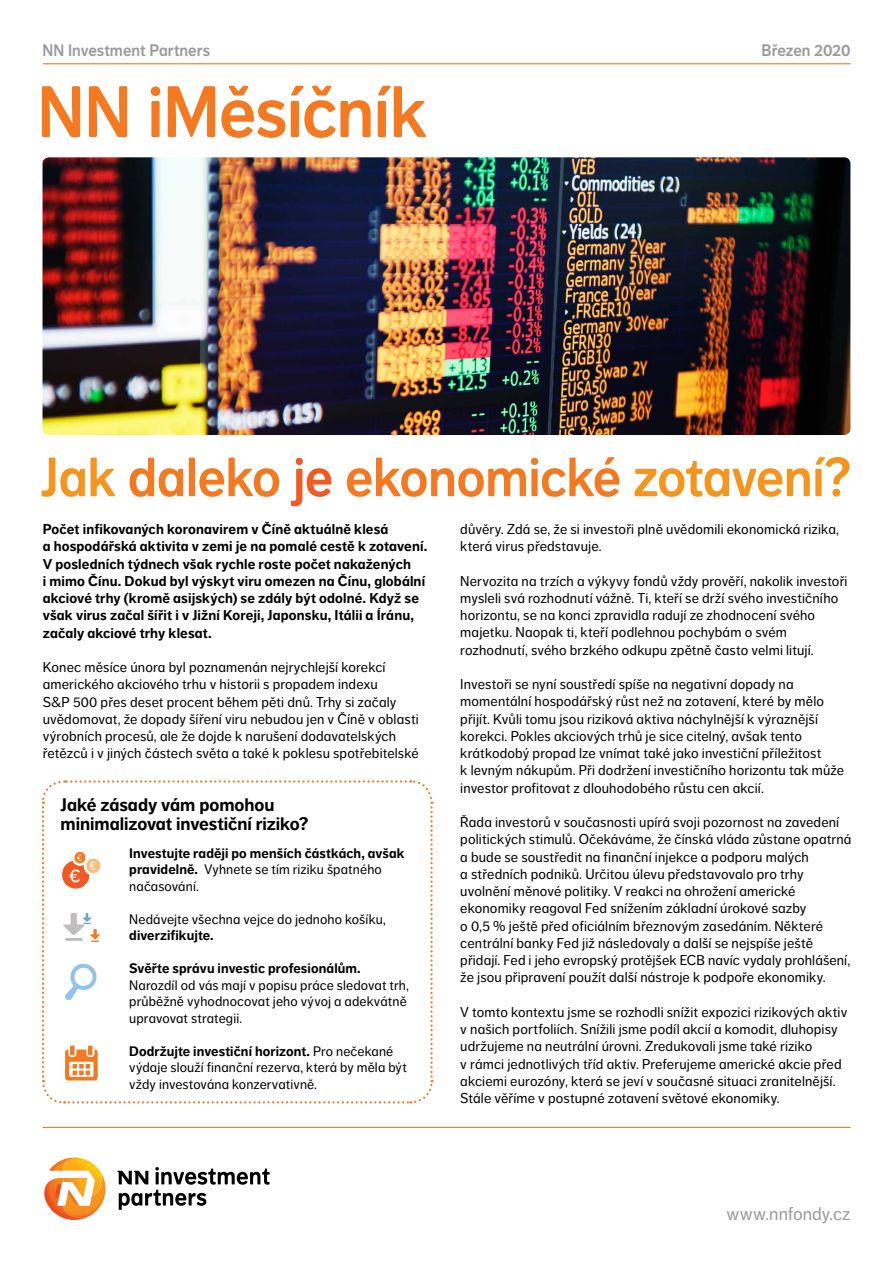
<style>
.page{position:relative;width:893px;height:1263px;background:#fff}
.page>*{position:absolute;margin:0;border:0;box-sizing:border-box;transform-origin:0 0}
.t1{font:72px "NN Dagny Display";letter-spacing:-.01em;color:#f47920}
.t2{font:54.75px "NN Dagny Display";letter-spacing:-.005em;color:#f47920}
.t3{font:700 18px/19.5px "NN Dagny Text";color:#000}
.t4{font:18px "NN Dagny Text";color:#999a9b}
.t5{font:16.5px "NN Dagny Display";letter-spacing:.005em;color:#999a9b}
.t6{font:14.1px/17.2px "NN Dagny Text";letter-spacing:.01em;color:#000}
.t7{font:700 14.1px/17.2px "NN Dagny Text";letter-spacing:.01em;color:#000}
.t8{font:13.65px/16.5px "NN Dagny Text";letter-spacing:.01em;color:#000}
.t9{font:700 13.65px/16.5px "NN Dagny Text";letter-spacing:.01em;color:#000}
.s1{color:#f7941e}
.s2{color:#f15a22}
.s3{font-weight:400}
.s4{font-weight:700}
</style>
<div class="page">
<svg style="left:41px;top:780px;width:393px;height:324px"></svg>
<hr style="left:43px;top:1127px;width:807px;height:1px;background:#f47920">
<hr style="left:43px;top:63px;width:807px;height:1px;background:#f47920">
<img style="left:43px;top:157px;width:807px;height:278px">
<svg style="left:117px;top:1167px;width:153px;height:43px"></svg>
<svg style="left:44px;top:1157px;width:61px;height:63px"></svg>
<img style="left:56px;top:849px;width:59px;height:45px">
<img style="left:56px;top:910px;width:59px;height:45px">
<img style="left:56px;top:963px;width:59px;height:45px">
<img style="left:56px;top:1040px;width:59px;height:52px">
<p class="t5" style="left:43px;top:40px;width:169px">NN Investment Partners</p>
<p class="t5" style="left:761px;top:40px;width:91px">Březen 2020</p>
<h1 class="t1" style="left:37px;top:70px;width:391px">NN iMěsíčník</h1>
<h2 class="t2" style="left:40px;top:445px;width:812px"><span class="s1">Jak</span> daleko <span class="s2">je</span> ekonomické <span class="s1">zotavení?</span></h2>
<p class="t6" style="left:460px;top:520px;width:380px">důvěry. Zdá se, že si investoři plně uvědomili ekonomická rizika, která virus představuje.</p>
<p class="t6" style="left:460px;top:572px;width:389px">Nervozita na trzích a výkyvy fondů vždy prověří, nakolik investoři mysleli svá rozhodnutí vážně. Ti, kteří se drží svého investičního horizontu, se na konci zpravidla radují ze zhodnocení svého majetku. Naopak ti, kteří podlehnou pochybám o svém rozhodnutí, svého brzkého odkupu zpětně často velmi litují.</p>
<p class="t6" style="left:460px;top:676px;width:385px">Investoři se nyní soustředí spíše na negativní dopady na momentální hospodářský růst než na zotavení, které by mělo přijít. Kvůli tomu jsou riziková aktiva náchylnější k výraznější korekci. Pokles akciových trhů je sice citelný, avšak tento krátkodobý propad lze vnímat také jako investiční příležitost<br>k levným nákupům. Při dodržení investičního horizontu tak může investor profitovat z dlouhodobého růstu cen akcií.</p>
<p class="t6" style="left:460px;top:814px;width:393px">Řada investorů v současnosti upírá svoji pozornost na zavedení politických stimulů. Očekáváme, že čínská vláda zůstane opatrná a bude se soustředit na finanční injekce a podporu malých<br>a středních podniků. Určitou úlevu představovalo pro trhy uvolnění měnové politiky. V reakci na ohrožení americké ekonomiky reagoval Fed snížením základní úrokové sazby<br>o 0,5 % ještě před oficiálním březnovým zasedáním. Některé centrální banky Fed již následovaly a další se nejspíše ještě přidají. Fed i jeho evropský protějšek ECB navíc vydaly prohlášení, že jsou připravení použít další nástroje k podpoře ekonomiky.</p>
<p class="t6" style="left:460px;top:1003px;width:389px">V tomto kontextu jsme se rozhodli snížit expozici rizikových aktiv v našich portfoliích. Snížili jsme podíl akcií a komodit, dluhopisy udržujeme na neutrální úrovni. Zredukovali jsme také riziko<br>v rámci jednotlivých tříd aktiv. Preferujeme americké akcie před akciemi eurozóny, která se jeví v současné situaci zranitelnější.<br>Stále věříme v postupné zotavení světové ekonomiky.</p>
<p class="t7" style="left:43px;top:521px;width:386px">Počet infikovaných koronavirem v Číně aktuálně klesá<br>a hospodářská aktivita v zemi je na pomalé cestě k zotavení.<br>V posledních týdnech však rychle roste počet nakažených<br>i mimo Čínu. Dokud byl výskyt viru omezen na Čínu, globální akciové trhy (kromě asijských) se zdály být odolné. Když se však virus začal šířit i v Jižní Koreji, Japonsku, Itálii a Íránu, začaly akciové trhy klesat.</p>
<p class="t6" style="left:43px;top:659px;width:377px">Konec měsíce února byl poznamenán nejrychlejší korekcí amerického akciového trhu v historii s propadem indexu<br>S&amp;P 500 přes deset procent během pěti dnů. Trhy si začaly uvědomovat, že dopady šíření viru nebudou jen v Číně v oblasti výrobních procesů, ale že dojde k narušení dodavatelských řetězců i v jiných částech světa a také k poklesu spotřebitelské</p>
<p class="t3" style="left:61px;top:795px;width:249px">Jaké zásady vám pomohou minimalizovat investiční riziko?</p>
<p class="t9" style="left:129px;top:845px;width:277px">Investujte raději po menších částkách, avšak pravidelně. <span class="s3">Vyhnete se tím riziku špatného načasování.</span></p>
<p class="t8" style="left:129px;top:911px;width:258px">Nedávejte všechna vejce do jednoho košíku,</p>
<p class="t9" style="left:129px;top:927px;width:86px">diverzifikujte.</p>
<p class="t9" style="left:129px;top:960px;width:233px">Svěřte správu investic profesionálům.</p>
<p class="t8" style="left:129px;top:977px;width:281px">Narozdíl od vás mají v popisu práce sledovat trh, průběžně vyhodnocovat jeho vývoj a adekvátně upravovat strategii.</p>
<p class="t8" style="left:129px;top:1043px;width:279px"><span class="s4">Dodržujte investiční horizont.</span> Pro nečekané výdaje slouží finanční rezerva, která by měla být vždy investována konzervativně.</p>
<p class="t4" style="left:726px;top:1203px;width:126px">www.nnfondy.cz</p>
</div>
